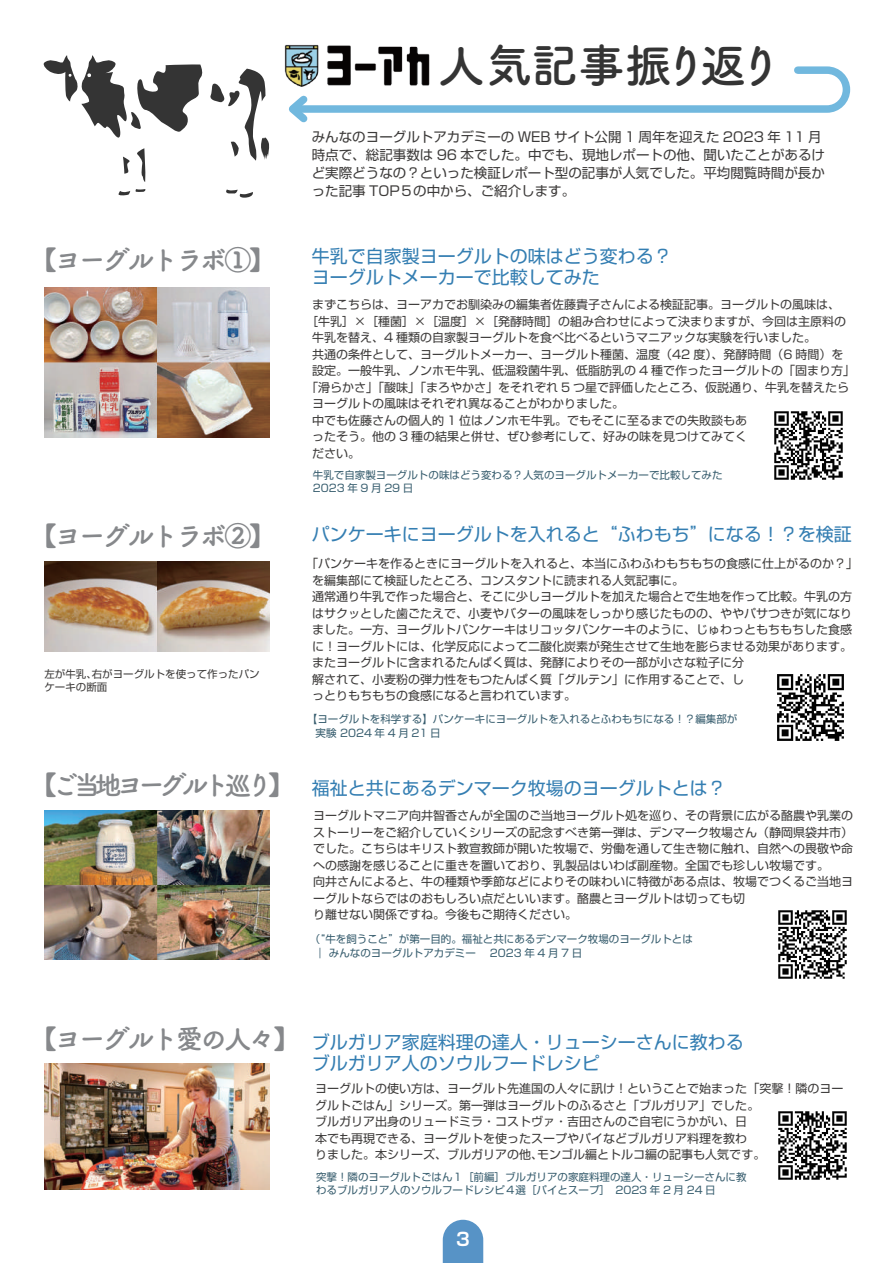
<style>
.page{position:relative;width:893px;height:1263px;background:#fff}
.page>*{position:absolute;margin:0;border:0;box-sizing:border-box;transform-origin:0 0}
.t1{font:700 46.65px "Apple Tsuku B Rd Gothic";color:#343434}
.t2{font:700 27px "Apple Tsuku B Rd Gothic";letter-spacing:-.1em;color:#86888b}
.t3{font:18px/21px "Shin Go Pro";color:#347eb2}
.t4{font:700 18px "Shin Go Pro De";color:#fff}
.t5{font:13.5px/18px "Shin Go Pro";color:#3d3b3a}
.t6{font:12px/16.5px "Shin Go Pro";color:#3d3b3a}
.t7{font:10.5px/13.5px "Shin Go Pro";color:#375d6e}
.t8{font:10.5px/13.5px "Shin Go Pro";color:#3d3b3a}
.s1{font-family:"Apple Tsuku B Rd Gothic";font-weight:700;font-size:27px;color:#86888b}
</style>
<div class="page">
<img style="left:44px;top:287px;width:225px;height:150px">
<img style="left:774px;top:411px;width:69px;height:69px">
<img style="left:44px;top:561px;width:225px;height:90px">
<img style="left:777px;top:674px;width:67px;height:67px">
<img style="left:44px;top:810px;width:225px;height:150px">
<img style="left:778px;top:910px;width:69px;height:69px">
<img style="left:44px;top:1063px;width:225px;height:126px">
<img style="left:778px;top:1111px;width:69px;height:69px">
<img style="left:284px;top:44px;width:146px;height:19px">
<svg style="left:284px;top:63px;width:567px;height:60px"></svg>
<svg style="left:137px;top:148px;width:8px;height:34px"></svg>
<svg style="left:123px;top:157px;width:7px;height:17px"></svg>
<svg style="left:118px;top:189px;width:28px;height:7px"></svg>
<svg style="left:226px;top:189px;width:27px;height:9px"></svg>
<svg style="left:210px;top:69px;width:59px;height:92px"></svg>
<svg style="left:43px;top:55px;width:160px;height:83px"></svg>
<svg style="left:443px;top:1220px;width:40px;height:43px;background:#669dcb"></svg>
<h1 class="t1" style="left:438px;top:29px;width:347px">人気記事振り返り</h1>
<h2 class="t2" style="left:30px;top:239px;width:247px">【ヨーグルトラボ①】</h2>
<p class="t5" style="left:312px;top:126px;width:515px">みんなのヨーグルトアカデミーの WEB サイト公開 1 周年を迎えた 2023 年 11 月時点で、総記事数は 96 本でした。中でも、現地レポートの他、聞いたことがあるけど実際どうなの？といった検証レポート型の記事が人気でした。平均閲覧時間が長かった記事 TOP５の中から、ご紹介します。</p>
<h3 class="t3" style="left:312px;top:243px;width:361px">牛乳で自家製ヨーグルトの味はどう変わる？ヨーグルトメーカーで比較してみた</h3>
<p class="t6" style="left:312px;top:295px;width:530px">まずこちらは、ヨーアカでお馴染みの編集者佐藤貴子さんによる検証記事。ヨーグルトの風味は、</p>
<p class="t6" style="left:306px;top:311px;width:542px">［牛乳］×［種菌］×［温度］×［発酵時間］の組み合わせによって決まりますが、今回は主原料の</p>
<p class="t6" style="left:312px;top:328px;width:506px">牛乳を替え、4 種類の自家製ヨーグルトを食べ比べるというマニアックな実験を行いました。</p>
<p class="t6" style="left:312px;top:344px;width:533px">共通の条件として、ヨーグルトメーカー、ヨーグルト種菌、温度（42 度）、発酵時間（6 時間）を</p>
<p class="t6" style="left:312px;top:361px;width:545px">設定。一般牛乳、ノンホモ牛乳、低温殺菌牛乳、低脂肪乳の 4 種で作ったヨーグルトの「固まり方」</p>
<p class="t6" style="left:306px;top:377px;width:545px">「滑らかさ」「酸味」「まろやかさ」をそれぞれ 5 つ星で評価したところ、仮説通り、牛乳を替えたら</p>
<p class="t6" style="left:312px;top:394px;width:314px">ヨーグルトの風味はそれぞれ異なることがわかりました。</p>
<p class="t6" style="left:312px;top:410px;width:437px">中でも佐藤さんの個人的 1 位はノンホモ牛乳。でもそこに至るまでの失敗談もあ</p>
<p class="t6" style="left:312px;top:427px;width:437px">ったそう。他の 3 種の結果と併せ、ぜひ参考にして、好みの味を見つけてみてく</p>
<p class="t6" style="left:312px;top:443px;width:49px">ださい。</p>
<p class="t7" style="left:313px;top:467px;width:421px">牛乳で自家製ヨーグルトの味はどう変わる？人気のヨーグルトメーカーで比較してみた　<br>2023年9月29日</p>
<h2 class="t2" style="left:30px;top:515px;width:247px">【ヨーグルトラボ②】</h2>
<h3 class="t3" style="left:312px;top:521px;width:541px">パンケーキにヨーグルトを入れると“ふわもち”になる！？を検証</h3>
<p class="t6" style="left:312px;top:554px;width:548px;text-indent:-6px">「パンケーキを作るときにヨーグルトを入れると、本当にふわふわもちもちの食感に仕上がるのか？」を編集部にて検証したところ、コンスタントに読まれる人気記事に。<br>通常通り牛乳で作った場合と、そこに少しヨーグルトを加えた場合とで生地を作って比較。牛乳の方はサクッとした歯ごたえで、小麦やバターの風味をしっかり感じたものの、ややパサつきが気になりました。一方、ヨーグルトパンケーキはリコッタパンケーキのように、じゅわっともちもちした食感に！ヨーグルトには、化学反応によって二酸化炭素が発生させて生地を膨らませる効果があります。またヨーグルトに含まれるたんぱく質は、発酵によりその一部が小さな粒子に分<br>解されて、小麦粉の弾力性をもつたんぱく質「グルテン」に作用することで、し<br>っとりもちもちの食感になると言われています。</p>
<p class="t7" style="left:316px;top:711px;width:423px;text-indent:-9px">【ヨーグルトを科学する】パンケーキにヨーグルトを入れるとふわもちになる！？編集部が実験 2024 年 4 月 21 日</p>
<h3 class="t3" style="left:30px;top:775px;width:697px"><span class="s1">【ご当地ヨーグルト巡り】</span> 福祉と共にあるデンマーク牧場のヨーグルトとは？</h3>
<p class="t6" style="left:313px;top:806px;width:542px">ヨーグルトマニア向井智香さんが全国のご当地ヨーグルト処を巡り、その背景に広がる酪農や乳業のストーリーをご紹介していくシリーズの記念すべき第一弾は、デンマーク牧場さん（静岡県袋井市）でした。こちらはキリスト教宣教師が開いた牧場で、労働を通して生き物に触れ、自然への畏敬や命への感謝を感じることに重きを置いており、乳製品はいわば副産物。全国でも珍しい牧場です。<br>向井さんによると、牛の種類や季節などによりその味わいに特徴がある点は、牧場でつくるご当地ヨーグルトならではのおもしろい点だといいます。酪農とヨーグルトは切っても切<br>り離せない関係ですね。今後もご期待ください。</p>
<p class="t7" style="left:315px;top:931px;width:380px;text-indent:-5px">（“牛を飼うこと”が第一目的。福祉と共にあるデンマーク牧場のヨーグルトとは｜ みんなのヨーグルトアカデミー 　2023 年 4 月 7 日</p>
<p class="t8" style="left:44px;top:666px;width:217px">左が牛乳､右がヨーグルトを使って作ったパンケーキの断面</p>
<h2 class="t2" style="left:30px;top:1018px;width:271px">【ヨーグルト愛の人々】</h2>
<h3 class="t3" style="left:312px;top:1030px;width:433px">ブルガリア家庭料理の達人・リューシーさんに教わるブルガリア人のソウルフードレシピ</h3>
<p class="t6" style="left:315px;top:1079px;width:529px">ヨーグルトの使い方は、ヨーグルト先進国の人々に訊け！ということで始まった「突撃！隣のヨーグルトごはん」シリーズ。第一弾はヨーグルトのふるさと「ブルガリア」でした。<br>ブルガリア出身のリュードミラ・コストヴァ・吉田さんのご自宅にうかがい、日<br>本でも再現できる、ヨーグルトを使ったスープやパイなどブルガリア料理を教わ<br>りました。本シリーズ、ブルガリアの他､モンゴル編とトルコ編の記事も人気です。</p>
<p class="t7" style="left:316px;top:1168px;width:432px">突撃！隣のヨーグルトごはん１［前編］ブルガリアの家庭料理の達人・リューシーさんに教わるブルガリア人のソウルフードレシピ４選［パイとスープ］　2023 年 2 月 24 日</p>
<h3 class="t4" style="left:456px;top:1224px;width:15px">3</h3>
</div>
